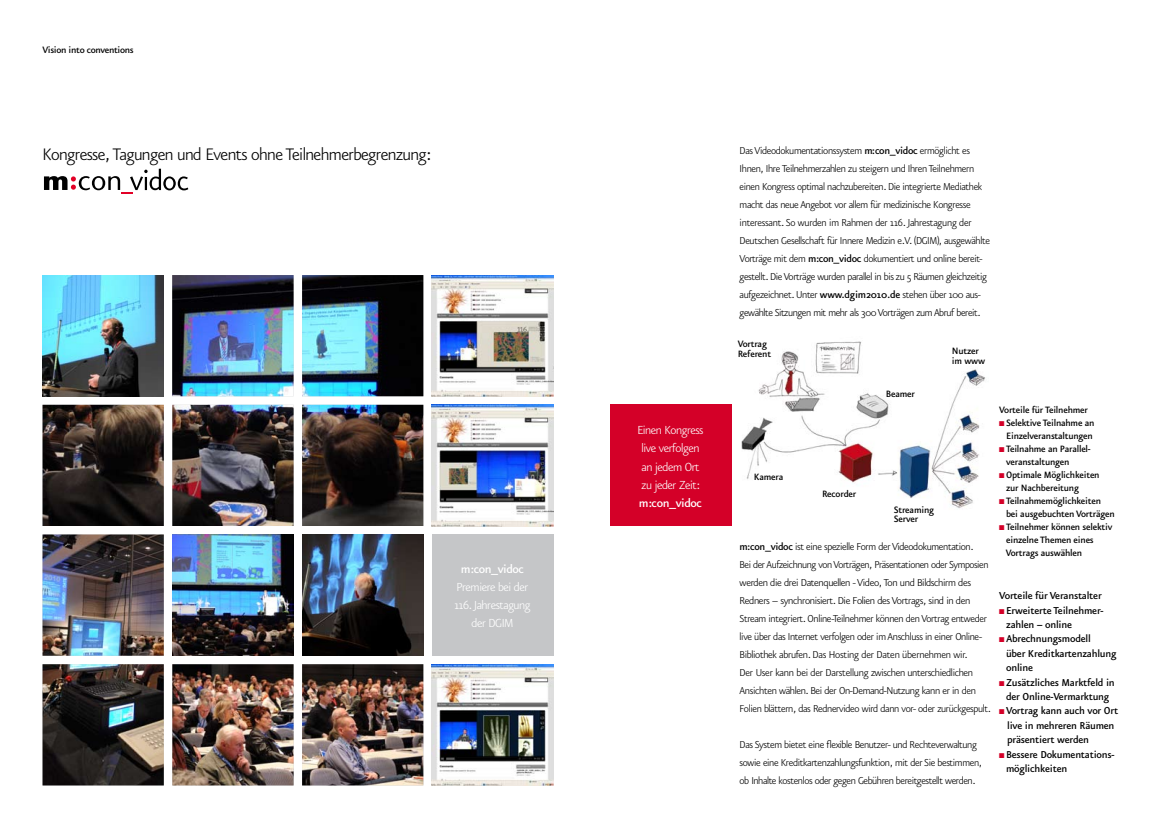
<style>
.page{position:relative;width:1163px;height:828px;background:#fff}
.page>*{position:absolute;margin:0;border:0;box-sizing:border-box;transform-origin:0 0}
.t1{font:300 20px "Eureka Sans";letter-spacing:-.03em;color:#000}
.t2{font:300 14px/18px "Eureka Sans";letter-spacing:-.03em;color:#fff}
.t3{font:500 14px "Eureka Sans";letter-spacing:-.03em;color:#fff}
.t4{font:300 12px/18px "Eureka Sans";letter-spacing:-.03em;color:#000}
.t5{font:500 12px/14.4px "Eureka Sans";letter-spacing:-.02em;color:#000}
.t6{font:500 11px/10px "Eureka Sans";letter-spacing:-.02em;color:#000}
.s1{font-weight:500}
.s2{color:#d40028}
.s3{color:#fff}
</style>
<div class="page">
<div style="left:609px;top:405px;width:122px;height:121px;background:#d40028"></div>
<img style="left:432px;top:275px;width:121px;height:121px">
<img style="left:432px;top:405px;width:121px;height:121px">
<img style="left:432px;top:664px;width:121px;height:121px">
<img style="left:172px;top:534px;width:121px;height:122px">
<img style="left:43px;top:534px;width:121px;height:251px">
<img style="left:43px;top:275px;width:380px;height:251px">
<img style="left:43px;top:275px;width:121px;height:121px">
<img style="left:302px;top:534px;width:121px;height:122px">
<img style="left:172px;top:664px;width:251px;height:121px">
<img style="left:741px;top:341px;width:244px;height:168px">
<div style="left:432px;top:534px;width:121px;height:122px;background:#c5c6c8"></div>
<svg style="left:44px;top:169px;width:144px;height:25px"></svg>
<p class="t6" style="left:43px;top:45px;width:93px">Vision into conventions</p>
<h1 class="t1" style="left:43px;top:145px;width:390px">Kongresse, Tagungen und Events ohne Teilnehmerbegrenzung:</h1>
<p class="t3" style="left:461px;top:562px;width:65px">m:con_vidoc</p>
<p class="t2" style="left:454px;top:579px;width:78px;text-align:center">Premiere bei der<br>116. Jahrestagung der DGIM</p>
<p class="t2" style="left:637px;top:422px;width:68px">Einen Kongress live verfolgen an jedem Ort zu jeder Zeit:</p>
<p class="t3" style="left:639px;top:496px;width:65px">m:con_vidoc</p>
<p class="t4" style="left:739px;top:142px;width:252px">Das Videodokumentationssystem <span class="s1">m:con_vidoc</span> ermöglicht es Ihnen, Ihre Teilnehmerzahlen zu steigern und Ihren Teilnehmern einen Kongress optimal nachzubereiten. Die integrierte Mediathek macht das neue Angebot vor allem für medizinische Kongresse interessant. So wurden im Rahmen der 116. Jahrestagung der Deutschen Gesellschaft für Innere Medizin e.V. (DGIM), ausgewählte Vorträge mit dem <span class="s1">m:con_vidoc</span> dokumentiert und online bereit&shy;gestellt. Die Vorträge wurden parallel in bis zu 5 Räumen gleichzeitig aufgezeichnet. Unter <span class="s1">www.dgim2010.de</span> stehen über 100 aus&shy;gewählte Sitzungen mit mehr als 300 Vorträgen zum Abruf bereit.</p>
<p class="t6" style="left:737px;top:339px;width:35px">Vortrag<br>Referent</p>
<p class="t6" style="left:951px;top:346px;width:35px">Nutzer im www</p>
<p class="t6" style="left:753px;top:472px;width:31px">Kamera</p>
<p class="t6" style="left:885px;top:389px;width:31px">Beamer</p>
<p class="t6" style="left:822px;top:489px;width:36px">Recorder</p>
<p class="t6" style="left:893px;top:506px;width:42px;line-height:9px">Streaming<br>Server</p>
<p class="t4" style="left:739px;top:538px;width:253px"><span class="s1">m:con_vidoc</span> ist eine spezielle Form der Videodokumentation.<br>Bei der Aufzeichnung von Vorträgen, Präsentationen oder Symposien werden die drei Datenquellen - Video, Ton und Bildschirm des Redners – synchronisiert. Die Folien des Vortrags, sind in den Stream integriert. Online-Teilnehmer können den Vortrag entweder live über das Internet verfolgen oder im Anschluss in einer Online-Bibliothek abrufen. Das Hosting der Daten übernehmen wir.<br>Der User kann bei der Darstellung zwischen unterschiedlichen Ansichten wählen. Bei der On-Demand-Nutzung kann er in den Folien blättern, das Rednervideo wird dann vor- oder zurückgespult.</p>
<p class="t4" style="left:739px;top:736px;width:244px">Das System bietet eine flexible Benutzer- und Rechteverwaltung sowie eine Kreditkartenzahlungsfunktion, mit der Sie bestimmen, ob Inhalte kostenlos oder gegen Gebühren bereitgestellt werden.</p>
<p class="t6" style="left:999px;top:405px;width:90px">Vorteile für Teilnehmer</p>
<p class="t6" style="left:999px;top:418px;width:97px"><span class="s2">■</span> Selektive Teilnahme an</p>
<p class="t6" style="left:999px;top:431px;width:95px"><span class="s3">■</span> Einzelveranstaltungen</p>
<p class="t6" style="left:999px;top:444px;width:93px"><span class="s2">■</span> Teilnahme an Parallel-</p>
<p class="t6" style="left:999px;top:457px;width:72px"><span class="s3">■</span> veranstaltungen</p>
<p class="t6" style="left:999px;top:470px;width:102px"><span class="s2">■</span> Optimale Möglichkeiten</p>
<p class="t6" style="left:999px;top:483px;width:81px"><span class="s3">■</span> zur Nachbereitung</p>
<p class="t6" style="left:999px;top:496px;width:103px"><span class="s2">■</span> Teilnahmemöglichkeiten</p>
<p class="t6" style="left:999px;top:509px;width:117px"><span class="s3">■</span> bei ausgebuchten Vorträgen</p>
<p class="t6" style="left:999px;top:522px;width:115px"><span class="s2">■</span> Teilnehmer können selektiv</p>
<p class="t6" style="left:999px;top:533px;width:96px;line-height:13px;text-align:center"><span class="s3">■</span> einzelne Themen eines<br>Vortrags auswählen</p>
<p class="t5" style="left:999px;top:589px;width:104px">Vorteile für Veranstalter</p>
<p class="t5" style="left:999px;top:603px;width:106px"><span class="s2">■</span> Erweiterte Teilnehmer-</p>
<p class="t5" style="left:999px;top:617px;width:74px"><span class="s3">■</span> zahlen – online</p>
<p class="t5" style="left:999px;top:632px;width:93px"><span class="s2">■</span> Abrechnungsmodell</p>
<p class="t5" style="left:999px;top:646px;width:119px"><span class="s3">■</span> über Kreditkartenzahlung</p>
<p class="t5" style="left:999px;top:661px;width:35px"><span class="s3">■</span> online</p>
<p class="t5" style="left:999px;top:675px;width:117px"><span class="s2">■</span> Zusätzliches Marktfeld in</p>
<p class="t5" style="left:999px;top:689px;width:112px"><span class="s3">■</span> der Online-Vermarktung</p>
<p class="t5" style="left:1006px;top:704px;width:112px;text-indent:-8px"><span class="s2">■</span> Vortrag kann auch vor Ort live in mehreren Räumen präsentiert werden</p>
<p class="t5" style="left:999px;top:747px;width:117px"><span class="s2">■</span> Bessere Dokumentations-</p>
<p class="t5" style="left:999px;top:761px;width:70px"><span class="s3">■</span> möglichkeiten</p>
</div>
